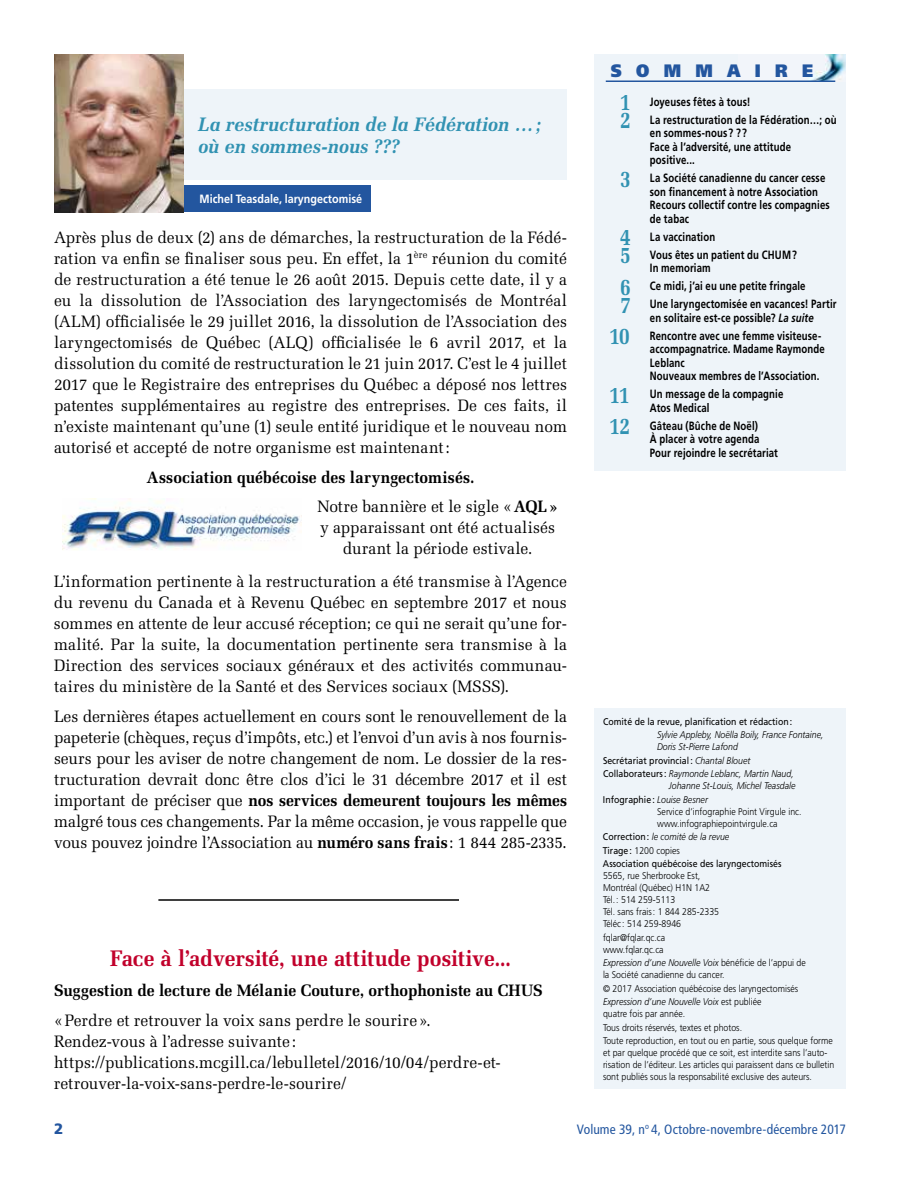
<style>
.page{position:relative;width:918px;height:1188px;background:#fff}
.page>*{position:absolute;margin:0;border:0;box-sizing:border-box;transform-origin:0 0}
.t1{font:700 22.5px "Melior";letter-spacing:-.005em;color:#c1002b;scale:.95 1}
.t2{font:italic 700 19.5px/22.5px "Melior";letter-spacing:-.005em;color:#3192b2;scale:.95 1}
.t3{font:900 18px "Frutiger LT Std";letter-spacing:.885em;color:#23569f;scale:.9 1}
.t4{font:16.5px/21px "Melior";color:#000;text-align:justify;scale:.95 1}
.t5{font:700 16.5px/28px "Melior";letter-spacing:.01em;color:#000;scale:.95 1}
.t6{font:900 15px "Frutiger";color:#23569f}
.t7{font:condensed 13.5px "Frutiger";letter-spacing:.01em;color:#23569f}
.t8{font:700 12px/13.5px "Frutiger LT Std";letter-spacing:.015em;color:#000;scale:.8 1}
.t9{font:700 12px "Frutiger LT Std";color:#fff;scale:.9 1}
.t10{font:300 9.75px/12px "Frutiger LT Std";color:#000;scale:.9 1}
.t11{font:italic 300 9.75px/13.5px "Frutiger LT Std";color:#000;scale:.9 1}
.t12{font:9.75px/13.5px "Frutiger LT Std";color:#000;scale:.9 1}
.s1{font-weight:400}
.s2{font-weight:700}
.s3{font-family:"Melior";font-size:24px;color:#3192b2}
.s4{font-style:italic}
.s5{font-weight:400;font-style:normal}
.s6{font-weight:300;font-style:italic}
.s7{font-weight:300}
</style>
<div class="page">
<div style="left:594px;top:54px;width:252px;height:416px;background:#eef4f9"></div>
<img style="left:739px;top:54px;width:107px;height:28px">
<div style="left:594px;top:708px;width:252px;height:381px;background:#eef4f9"></div>
<hr style="left:606px;top:81px;width:229px;height:1px;background:#23569f">
<img style="left:62px;top:498px;width:239px;height:52px">
<div style="left:54px;top:89px;width:513px;height:91px;background:#eef4f9"></div>
<div style="left:56px;top:185px;width:315px;height:27px;background:#23569f"></div>
<img style="left:54px;top:54px;width:130px;height:158px">
<hr style="left:158px;top:899px;width:301px;height:2px;background:#000">
<p class="t2" style="left:198px;top:113px;width:363px">La restructuration de la Fédération …; où en sommes-nous ???</p>
<p class="t9" style="left:200px;top:192px;width:182px">Michel Teasdale, laryngectomisé</p>
<p class="t4" style="left:54px;top:227px;width:542px">Après plus de deux (2) ans de démarches, la restructuration de la Fédé&shy;ration va enfin se finaliser sous peu. En effet, la 1<sup>ère</sup> réunion du comité de restructuration a été tenue le 26 août 2015. Depuis cette date, il y a eu la dissolution de l’Association des laryngectomisés de Montréal (ALM) officialisée le 29 juillet 2016, la dissolution de l’Association des laryngectomisés de Québec (ALQ) officialisée le 6 avril 2017, et la dissolution du comité de restructuration le 21 juin 2017. C’est le 4 juillet 2017 que le Registraire des entreprises du Québec a déposé nos lettres patentes supplémentaires au registre des entreprises. De ces faits, il n’existe maintenant qu’une (1) seule entité juridique et le nouveau nom autorisé et accepté de notre organisme est maintenant:</p>
<p class="t5" style="left:317px;top:464px;width:255px;text-indent:-171px">Association québécoise des laryngectomisés.<br><span class="s1">Notre bannière et le sigle «</span>AQL»</p>
<p class="t4" style="left:320px;top:516px;width:249px;text-align:center">y apparaissant ont été actualisés durant la période estivale.</p>
<p class="t4" style="left:54px;top:570px;width:542px">L’information pertinente à la restructuration a été transmise à l’Agence du revenu du Canada et à Revenu Québec en septembre 2017 et nous sommes en attente de leur accusé réception; ce qui ne serait qu’une for&shy;malité. Par la suite, la documentation pertinente sera transmise à la Direction des services sociaux généraux et des activités communau&shy;taires du ministère de la Santé et des Services sociaux (MSSS).</p>
<p class="t4" style="left:54px;top:705px;width:542px">Les dernières étapes actuellement en cours sont le renouvellement de la papeterie (chèques, reçus d’impôts, etc.) et l’envoi d’un avis à nos fournis&shy;seurs pour les aviser de notre changement de nom. Le dossier de la res&shy;tructuration devrait donc être clos d’ici le 31 décembre 2017 et il est important de préciser que <span class="s2">nos services demeurent toujours les mêmes </span>malgré tous ces changements. Par la même occasion, je vous rappelle que vous pouvez joindre l’Association au <span class="s2">numéro sans frais</span>: 1 844 285-2335.</p>
<h1 class="t1" style="left:110px;top:944px;width:424px">Face à l’adversité, une attitude positive...</h1>
<p class="t5" style="left:54px;top:976px;width:516px">Suggestion de lecture de Mélanie Couture, orthophoniste au CHUS</p>
<p class="t4" style="left:54px;top:1010px;width:472px;text-align:left">«Perdre et retrouver la voix sans perdre le sourire».<br>Rendez-vous à l’adresse suivante : https://publications.mcgill.ca/lebulletel/2016/10/04/perdre-et&shy;retrouver-la-voix-sans-perdre-le-sourire/</p>
<p class="t3" style="left:611px;top:60px;width:226px">SOMMAIRE</p>
<p class="t8" style="left:620px;top:93px;width:272px;line-height:18px"><span class="s3">1</span> Joyeuses fêtes à tous!<br><span class="s3">2</span> La restructuration de la Fédération…; où</p>
<p class="t8" style="left:650px;top:126px;width:178px">en sommes-nous? ??<br>Face à l’adversité, une attitude positive...</p>
<p class="t8" style="left:650px;top:171px;width:226px;text-indent:-30px"><span class="s3">3</span> La Société canadienne du cancer cesse son financement à notre Association<br>Recours collectif contre les compagnies de tabac</p>
<p class="t8" style="left:620px;top:228px;width:223px;line-height:18px"><span class="s3">4</span> La vaccination<br><span class="s3">5</span> Vous êtes un patient du CHUM?</p>
<p class="t8" style="left:620px;top:259px;width:272px;line-height:18px;text-indent:30px">In memoriam<br><span class="s3">6</span> Ce midi, j’ai eu une petite fringale<br><span class="s3">7</span> Une laryngectomisée en vacances! Partir</p>
<p class="t8" style="left:609px;top:309px;width:266px;line-height:18px;text-indent:41px">en solitaire est-ce possible? <span class="s4">La suite<br></span><span class="s3">10</span> Rencontre avec une femme visiteuse-</p>
<p class="t8" style="left:650px;top:342px;width:220px">accompagnatrice. Madame Raymonde<br>Leblanc<br>Nouveaux membres de l’Association.</p>
<p class="t8" style="left:650px;top:387px;width:168px;text-indent:-40px"><span class="s3">11</span> Un message de la compagnie<br>Atos Medical</p>
<p class="t8" style="left:650px;top:419px;width:162px;text-indent:-40px"><span class="s3">12</span> Gâteau (Bûche de Noël)<br>À placer à votre agenda<br>Pour rejoindre le secrétariat</p>
<p class="t12" style="left:603px;top:714px;width:212px">Comité de la revue, planification et rédaction:</p>
<p class="t11" style="left:657px;top:729px;width:187px;line-height:12px">Sylvie Appleby, Noëlla Boily, France Fontaine,<br>Doris St-Pierre Lafond</p>
<p class="t11" style="left:603px;top:754px;width:213px"><span class="s5">Secrétariat provincial:</span> Chantal Blouet<br><span class="s5">Collaborateurs:</span> Raymonde Leblanc, Martin Naud,</p>
<p class="t11" style="left:603px;top:779px;width:215px;text-indent:66px">Johanne St-Louis, Michel Teasdale<br><span class="s5">Infographie:</span> Louise Besner</p>
<p class="t10" style="left:657px;top:805px;width:162px">Service d’infographie Point Virgule inc. www.infographiepointvirgule.ca</p>
<p class="t12" style="left:603px;top:830px;width:200px">Correction: <span class="s6">le comité de la revue<br></span>Tirage: <span class="s7">1200 copies<br></span>Association québécoise des laryngectomisés</p>
<p class="t10" style="left:603px;top:870px;width:131px">5565, rue Sherbrooke Est,<br>Montréal (Québec) H1N 1A2<br>Tél.: 514 259-5113<br>Tél. sans frais: 1 844 285-2335<br>Téléc : 514 259-8946</p>
<p class="t10" style="left:603px;top:931px;width:71px">fqlar@fqlar.qc.ca www.fqlar.qc.ca</p>
<p class="t10" style="left:603px;top:957px;width:227px"><span class="s4">Expression d’une Nouvelle Voix</span> bénéficie de l’appui de la Société canadienne du cancer.</p>
<p class="t10" style="left:603px;top:982px;width:218px;line-height:13.5px">© 2017 Association québécoise des laryngectomisés<br><span class="s4">Expression d’une Nouvelle Voix</span> est publiée</p>
<p class="t10" style="left:603px;top:1007px;width:257px;line-height:13.5px">quatre fois par année.<br>Tous droits réservés, textes et photos.<br>Toute reproduction, en tout ou en partie, sous quelque forme</p>
<p class="t10" style="left:603px;top:1047px;width:258px">et par quelque procédé que ce soit, est interdite sans l’auto&shy;risation de l’éditeur. Les articles qui paraissent dans ce bulletin sont publiés sous la responsabilité exclusive des auteurs.</p>
<p class="t6" style="left:54px;top:1120px;width:11px">2</p>
<p class="t7" style="left:577px;top:1121px;width:271px">Volume 39, n<sup>o</sup> 4, Octobre-novembre-décembre 2017</p>
</div>
